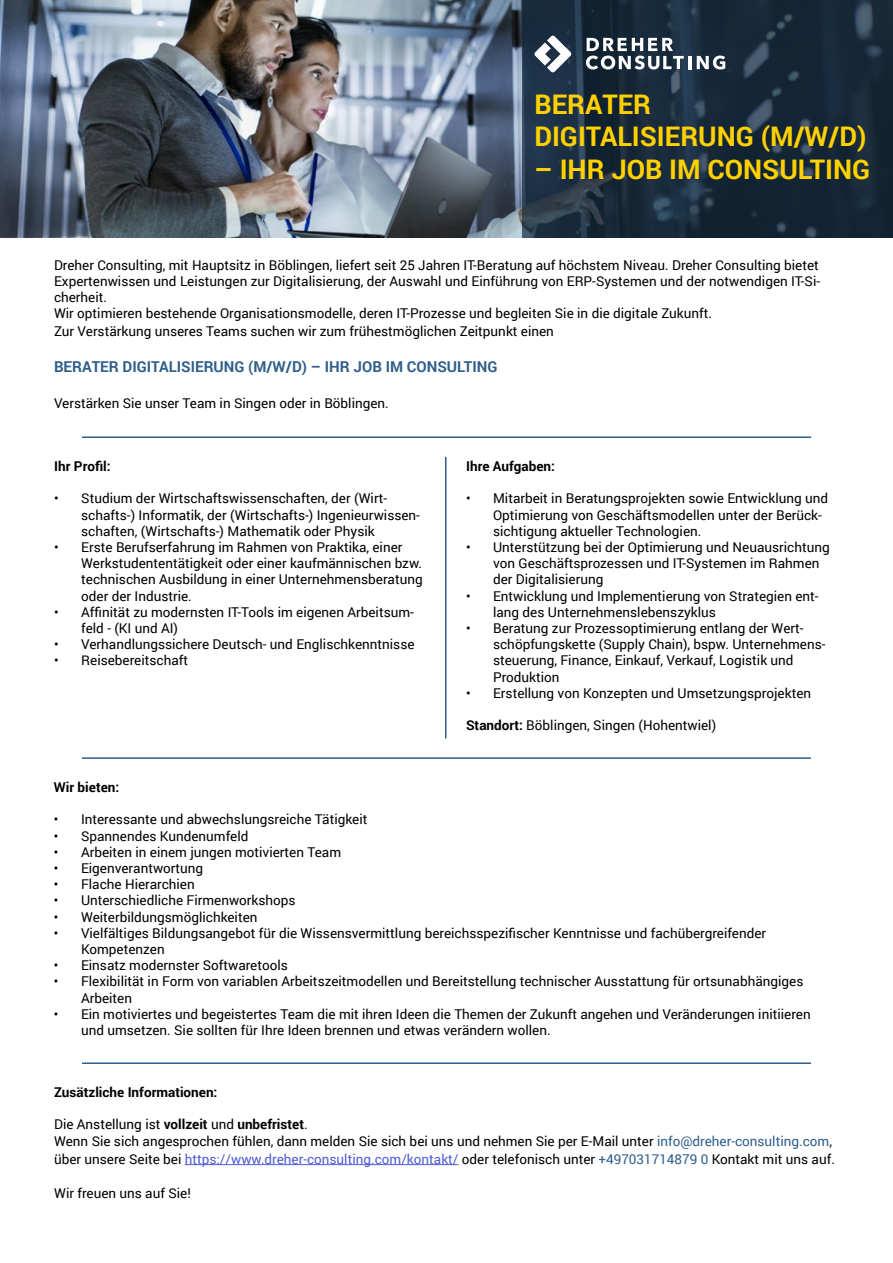
<style>
.page{position:relative;width:893px;height:1263px;background:#fff}
.page>*{position:absolute;margin:0;border:0;box-sizing:border-box;transform-origin:0 0}
.t1{font:700 27px/32.4px "Roboto";color:#ffd100}
.t2{font:700 15px "Roboto";color:#2f5e8b}
.t3{font:13.5px/16.2px "Roboto";color:#000}
.t4{font:700 13.5px "Roboto";color:#000}
.s1{font-weight:700}
.s2{color:#2f5e8b}
.s3{color:#4f5cd6}
</style>
<div class="page">
<img style="left:0;top:0;width:523px;height:237px">
<hr style="left:82px;top:436px;width:729px;height:2px;background:#2f5e8b">
<hr style="left:82px;top:757px;width:729px;height:2px;background:#2f5e8b">
<hr style="left:82px;top:1062px;width:729px;height:2px;background:#2f5e8b">
<hr style="left:445px;top:457px;width:1px;height:281px;background:#2f5e8b">
<hr style="left:185px;top:1164px;width:274px;height:1px;background:#4f5cd6">
<svg style="left:523px;top:0;width:370px;height:237px;fill:#162838"></svg>
<svg style="left:586px;top:38px;width:105px;height:31px"></svg>
<svg style="left:697px;top:56px;width:28px;height:13px"></svg>
<svg style="left:534px;top:36px;width:37px;height:36px"></svg>
<h1 class="t1" style="left:534px;top:87px;width:334px">BERATER<br>DIGITALISIERUNG (M/W/D)</h1>
<h1 class="t1" style="left:534px;top:152px;width:337px">– IHR JOB IM CONSULTING</h1>
<p class="t3" style="left:54px;top:256px;width:768px">Dreher Consulting, mit Hauptsitz in Böblingen, liefert seit 25 Jahren IT-Beratung auf höchstem Niveau. Dreher Consulting bietet Expertenwissen und Leistungen zur Digitalisierung, der Auswahl und Einführung von ERP-Systemen und der notwendigen IT-Si&shy;cherheit.<br>Wir optimieren bestehende Organisationsmodelle, deren IT-Prozesse und begleiten Sie in die digitale Zukunft.</p>
<p class="t3" style="left:54px;top:323px;width:501px">Zur Verstärkung unseres Teams suchen wir zum frühestmöglichen Zeitpunkt einen</p>
<p class="t2" style="left:54px;top:356px;width:445px">BERATER DIGITALISIERUNG (M/W/D) – IHR JOB IM CONSULTING</p>
<p class="t3" style="left:54px;top:395px;width:336px">Verstärken Sie unser Team in Singen oder in Böblingen.</p>
<p class="t4" style="left:54px;top:457px;width:58px">Ihr Profil:</p>
<p class="t3" style="left:81px;top:490px;width:340px;text-indent:-27px">• Studium der Wirtschaftswissenschaften, der (Wirt&shy;schafts-) Informatik, der (Wirtschafts-) Ingenieurwissen&shy;schaften, (Wirtschafts-) Mathematik oder Physik</p>
<p class="t3" style="left:81px;top:539px;width:343px;text-indent:-27px">• Erste Berufserfahrung im Rahmen von Praktika, einer Werkstudententätigkeit oder einer kaufmännischen bzw. technischen Ausbildung in einer Unternehmensberatung oder der Industrie.</p>
<p class="t3" style="left:81px;top:603px;width:334px;text-indent:-27px">• Affinität zu modernsten IT-Tools im eigenen Arbeitsum&shy;feld - (KI und AI)</p>
<p class="t3" style="left:54px;top:636px;width:362px">• Verhandlungssichere Deutsch- und Englischkenntnisse</p>
<p class="t3" style="left:54px;top:652px;width:135px">• Reisebereitschaft</p>
<p class="t4" style="left:466px;top:457px;width:90px">Ihre Aufgaben:</p>
<p class="t3" style="left:493px;top:490px;width:337px;text-indent:-27px">• Mitarbeit in Beratungsprojekten sowie Entwicklung und<br>Optimierung von Geschäftsmodellen unter der Berück&shy;sichtigung aktueller Technologien.</p>
<p class="t3" style="left:493px;top:539px;width:338px;text-indent:-27px">• Unterstützung bei der Optimierung und Neuausrichtung von Geschäftsprozessen und IT-Systemen im Rahmen der Digitalisierung</p>
<p class="t3" style="left:493px;top:587px;width:327px;text-indent:-27px">• Entwicklung und Implementierung von Strategien ent&shy;lang des Unternehmenslebenszyklus</p>
<p class="t3" style="left:493px;top:620px;width:334px;text-indent:-27px">• Beratung zur Prozessoptimierung entlang der Wert&shy;schöpfungskette (Supply Chain), bspw. Unternehmens&shy;steuerung, Finance, Einkauf, Verkauf, Logistik und Produktion</p>
<p class="t3" style="left:466px;top:684px;width:347px">• Erstellung von Konzepten und Umsetzungsprojekten</p>
<p class="t3" style="left:466px;top:717px;width:252px"><span class="s1">Standort:</span> Böblingen, Singen (Hohentwiel)</p>
<p class="t4" style="left:54px;top:777px;width:67px">Wir bieten:</p>
<p class="t3" style="left:54px;top:811px;width:315px">• Interessante und abwechslungsreiche Tätigkeit</p>
<p class="t3" style="left:54px;top:827px;width:196px">• Spannendes Kundenumfeld</p>
<p class="t3" style="left:54px;top:843px;width:289px">• Arbeiten in einem jungen motivierten Team</p>
<p class="t3" style="left:54px;top:859px;width:151px">• Eigenverantwortung</p>
<p class="t3" style="left:54px;top:876px;width:142px">• Flache Hierarchien</p>
<p class="t3" style="left:54px;top:892px;width:243px">• Unterschiedliche Firmenworkshops</p>
<p class="t3" style="left:54px;top:908px;width:205px">• Weiterbildungsmöglichkeiten</p>
<p class="t3" style="left:81px;top:924px;width:687px;text-indent:-27px">• Vielfältiges Bildungsangebot für die Wissensvermittlung bereichsspezifischer Kenntnisse und fachübergreifender<br>Kompetenzen</p>
<p class="t3" style="left:54px;top:957px;width:235px">• Einsatz modernster Softwaretools</p>
<p class="t3" style="left:81px;top:973px;width:724px;text-indent:-27px">• Flexibilität in Form von variablen Arbeitszeitmodellen und Bereitstellung technischer Ausstattung für ortsunabhängiges<br>Arbeiten</p>
<p class="t3" style="left:81px;top:1005px;width:731px;text-indent:-27px">• Ein motiviertes und begeistertes Team die mit ihren Ideen die Themen der Zukunft angehen und Veränderungen initiieren und umsetzen. Sie sollten für Ihre Ideen brennen und etwas verändern wollen.</p>
<p class="t4" style="left:54px;top:1083px;width:165px">Zusätzliche Informationen:</p>
<p class="t3" style="left:54px;top:1116px;width:779px">Die Anstellung ist <span class="s1">vollzeit</span> und <span class="s1">unbefristet</span>.<br>Wenn Sie sich angesprochen fühlen, dann melden Sie sich bei uns und nehmen Sie per E-Mail unter <span class="s2">info@dreher-consulting.com</span>,</p>
<p class="t3" style="left:54px;top:1150px;width:782px">über unsere Seite bei <span class="s3">https://www.dreher-consulting.com/kontakt/</span> oder telefonisch unter <span class="s2">+497031714879 0</span> Kontakt mit uns auf.</p>
<p class="t3" style="left:54px;top:1184px;width:138px">Wir freuen uns auf Sie!</p>
</div>
